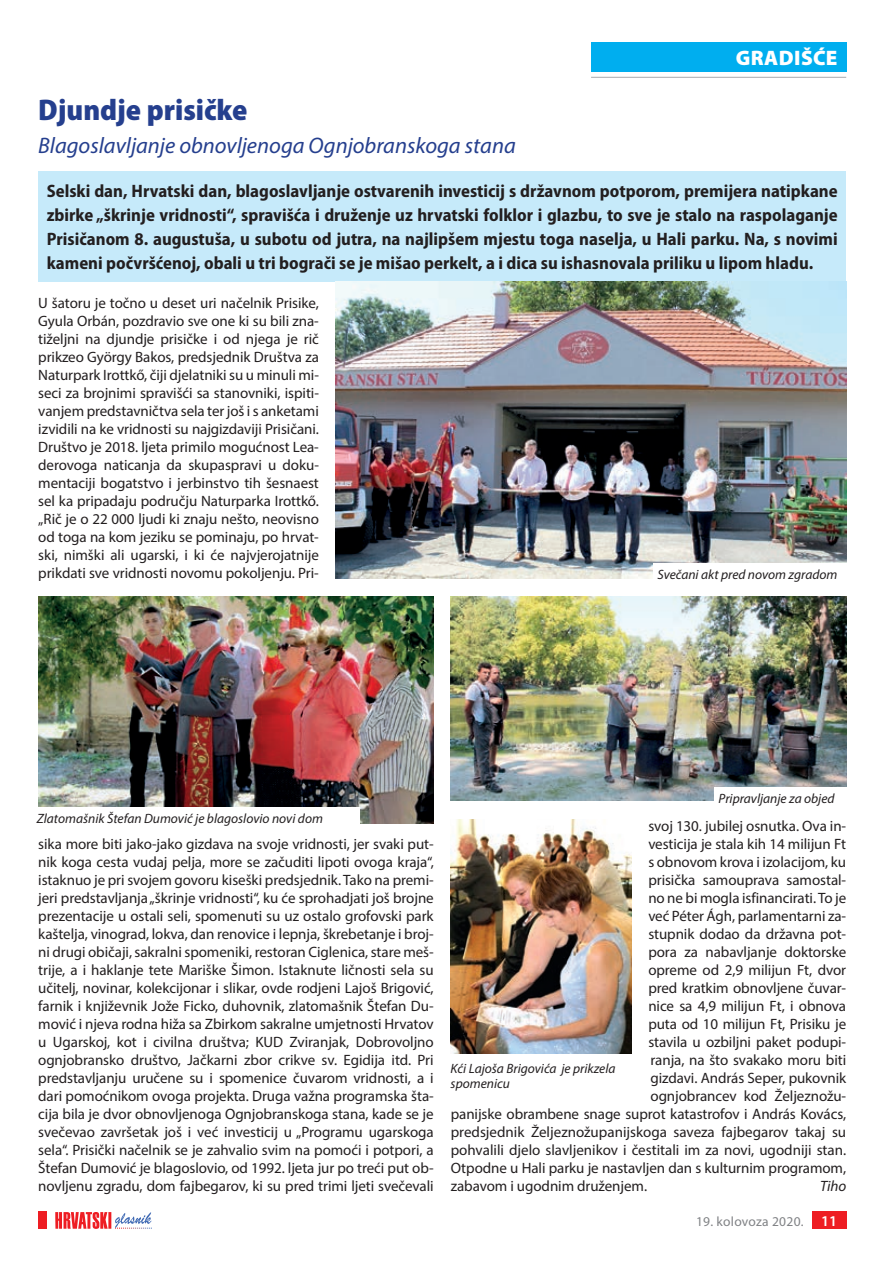
<style>
.page{position:relative;width:893px;height:1263px;background:#fff}
.page>*{position:absolute;margin:0;border:0;box-sizing:border-box;transform-origin:0 0}
.t1{font:900 semi-condensed 30px "Myriad Pro";color:#253f8e}
.t2{font:italic 22.5px "Myriad Pro";color:#253f8e}
.t3{font:900 21px "Myriad Pro";color:#fff}
.t4{font:700 semi-condensed 18px/24px "Myriad Pro";color:#231f20;text-align:justify}
.t5{font:15px/18px "Myriad Pro";letter-spacing:-.005em;color:#231f20;text-align:justify}
.t6{font:italic 15px "Myriad Pro";color:#231f20}
.t7{font:italic 13.5px/15px "Myriad Pro";color:#231f20}
.t8{font:13.5px "Myriad Pro";letter-spacing:.02em;color:#808285}
.s1{font-weight:600;font-size:15px;color:#fff}
</style>
<div class="page">
<div style="left:812px;top:1212px;width:34px;height:17px;background:#ee1d23"></div>
<svg style="left:55px;top:1212px;width:97px;height:17px"></svg>
<div style="left:38px;top:1212px;width:9px;height:17px;background:#ee1d23"></div>
<div style="left:591px;top:43px;width:255px;height:29px;background:#00aeef"></div>
<hr style="left:591px;top:77px;width:255px;height:1px;background:#a8a9ad">
<div style="left:38px;top:171px;width:808px;height:111px;background:#c6eafa"></div>
<img style="left:336px;top:281px;width:510px;height:297px">
<img style="left:38px;top:596px;width:396px;height:227px">
<img style="left:451px;top:596px;width:395px;height:204px">
<img style="left:451px;top:819px;width:180px;height:235px">
<div style="left:653px;top:563px;width:205px;height:21px;background:#fff"></div>
<div style="left:714px;top:787px;width:140px;height:21px;background:#fff"></div>
<div style="left:33px;top:808px;width:327px;height:20px;background:#fff"></div>
<h3 class="t3" style="left:736px;top:44px;width:28px">GRADI</h3>
<h3 class="t3" style="left:801px;top:44px;width:36px">šĆE</h3>
<h1 class="t1" style="left:38px;top:90px;width:211px">Djundje prisičke</h1>
<h2 class="t2" style="left:38px;top:132px;width:479px">Blagoslavljanje obnovljenoga Ognjobranskoga stana</h2>
<p class="t4" style="left:47px;top:179px;width:792px">Selski dan, Hrvatski dan, blagoslavljanje ostvarenih investicij s državnom potporom, premijera natipkane zbirke „škrinje vridnosti“, spravišća i druženje uz hrvatski folklor i glazbu, to sve je stalo na raspolaganje Prisičanom 8. augustuša, u subotu od jutra, na najlipšem mjestu toga naselja, u Hali parku. Na, s novimi kameni počvršćenoj, obali u tri bograči se je mišao perkelt, a i dica su ishasnovala priliku u lipom hladu.</p>
<p class="t5" style="left:38px;top:294px;width:282px">U šatoru je točno u deset uri načelnik Prisike, Gyula Orbán, pozdravio sve one ki su bili zna&shy;tiželjni na djundje prisičke i od njega je rič prikzeo György Bakos, predsjednik Društva za Naturpark Irottkő, čiji djelatniki su u minuli mi&shy;seci za brojnimi spravišći sa stanovniki, ispiti&shy;vanjem predstavničtva sela ter još i s anketami izvidili na ke vridnosti su najgizdaviji Prisičani.<br>Društvo je 2018. ljeta primilo mogućnost Lea&shy;derovoga naticanja da skupaspravi u doku&shy;mentaciji bogatstvo i jerbinstvo tih šesnaest sel ka pripadaju području Naturparka Irottkő. „Rič je o 22 000 ljudi ki znaju nešto, neovisno od toga na kom jeziku se pominaju, po hrvat&shy;ski, nimški ali ugarski, i ki će najvjerojatnije prikdati sve vridnosti novomu pokoljenju. Pri-</p>
<p class="t7" style="left:657px;top:566px;width:181px">Svečani akt pred novom zgradom</p>
<p class="t7" style="left:37px;top:811px;width:288px">Zlatomašnik Štefan Dumović je blagoslovio novi dom</p>
<p class="t5" style="left:38px;top:834px;width:397px">sika more biti jako-jako gizdava na svoje vridnosti, jer svaki put&shy;nik koga cesta vudaj pelja, more se začuditi lipoti ovoga kraja“, istaknuo je pri svojem govoru kiseški predsjednik. Tako na premi&shy;jeri predstavljanja „škrinje vridnosti“, ku će sprohadjati još brojne prezentacije u ostali seli, spomenuti su uz ostalo grofovski park kaštelja, vinograd, lokva, dan renovice i lepnja, škrebetanje i broj&shy;ni drugi običaji, sakralni spomeniki, restoran Ciglenica, stare meš&shy;trije, a i haklanje tete Mariške Šimon. Istaknute ličnosti sela su učitelj, novinar, kolekcijonar i slikar, ovde rodjeni Lajoš Brigović, farnik i književnik Jože Ficko, duhovnik, zlatomašnik Štefan Du&shy;mović i njeva rodna hiža sa Zbirkom sakralne umjetnosti Hrvatov u Ugarskoj, kot i civilna društva; KUD Zviranjak, Dobrovoljno ognjobransko društvo, Jačkarni zbor crikve sv. Egidija itd. Pri predstavljanju uručene su i spomenice čuvarom vridnosti, a i dari pomoćnikom ovoga projekta. Druga važna programska šta&shy;cija bila je dvor obnovljenoga Ognjobranskoga stana, kade se je svečevao završetak još i već investicij u „Programu ugarskoga sela“. Prisički načelnik se je zahvalio svim na pomoći i potpori, a Štefan Dumović je blagoslovio, od 1992. ljeta jur po treći put ob&shy;novljenu zgradu, dom fajbegarov, ki su pred trimi ljeti svečevali</p>
<p class="t7" style="left:719px;top:790px;width:117px">Pripravljanje za objed</p>
<p class="t5" style="left:648px;top:816px;width:199px">svoj 130. jubilej osnutka. Ova in-</p>
<p class="t5" style="left:648px;top:834px;width:199px">vesticija je stala kih 14 milijun Ft</p>
<p class="t5" style="left:648px;top:852px;width:199px">s obnovom krova i izolacijom, ku</p>
<p class="t5" style="left:648px;top:870px;width:199px">prisička samouprava samostal-</p>
<p class="t5" style="left:648px;top:888px;width:199px">no ne bi mogla isfinancirati. To je</p>
<p class="t5" style="left:648px;top:906px;width:199px">već Péter Ágh, parlamentarni za-</p>
<p class="t5" style="left:648px;top:924px;width:199px">stupnik dodao da državna pot-</p>
<p class="t5" style="left:648px;top:942px;width:199px">pora za nabavljanje doktorske</p>
<p class="t5" style="left:648px;top:960px;width:199px">opreme od 2,9 milijun Ft, dvor</p>
<p class="t5" style="left:648px;top:978px;width:199px">pred kratkim obnovljene čuvar-</p>
<p class="t5" style="left:648px;top:996px;width:199px">nice sa 4,9 milijun Ft, i obnova</p>
<p class="t5" style="left:648px;top:1014px;width:199px">puta od 10 milijun Ft, Prisiku je</p>
<p class="t5" style="left:648px;top:1032px;width:199px">stavila u ozbiljni paket podupi-</p>
<p class="t5" style="left:650px;top:1050px;width:197px">ranja, na što svakako moru biti</p>
<p class="t5" style="left:650px;top:1068px;width:197px">gizdavi. András Seper, pukovnik</p>
<p class="t5" style="left:650px;top:1086px;width:197px">ognjobrancev kod Željeznožu-</p>
<p class="t5" style="left:451px;top:1104px;width:397px">panijske obrambene snage suprot katastrofov i András Kovács,</p>
<p class="t5" style="left:451px;top:1122px;width:397px">predsjednik Željeznožupanijskoga saveza fajbegarov takaj su</p>
<p class="t5" style="left:451px;top:1140px;width:397px">pohvalili djelo slavljenikov i čestitali im za novi, ugodniji stan.</p>
<p class="t5" style="left:451px;top:1158px;width:397px">Otpodne u Hali parku je nastavljen dan s kulturnim programom,</p>
<p class="t5" style="left:451px;top:1176px;width:198px">zabavom i ugodnim druženjem.</p>
<p class="t6" style="left:820px;top:1176px;width:28px">Tiho</p>
<p class="t7" style="left:451px;top:1061px;width:166px">Kći Lajoša Brigovića je prikzela spomenicu</p>
<p class="t8" style="left:696px;top:1213px;width:143px">19. kolovoza 2020. <span class="s1">11</span></p>
</div>
